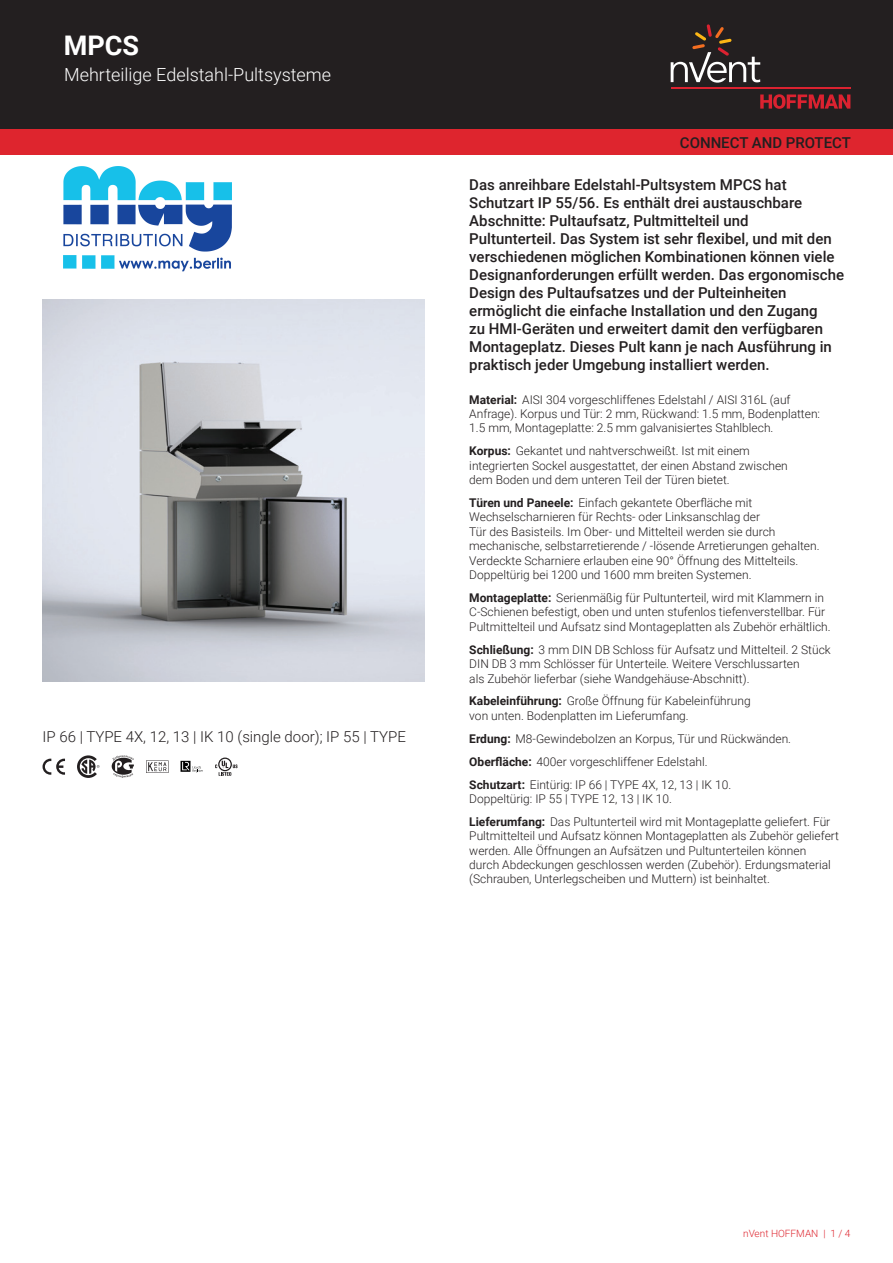
<style>
.page{position:relative;width:893px;height:1263px;background:#fff}
.page>*{position:absolute;margin:0;border:0;box-sizing:border-box;transform-origin:0 0}
.t1{font:700 27px "Roboto";color:#fff}
.t2{font:300 18px "Roboto";color:#fff}
.t3{font:500 15px/18px "Roboto";color:#231f20}
.t4{font:300 15px "Roboto";color:#231f20}
.t5{font:300 12px/14.4px "Roboto";color:#231f20}
.t6{font:300 10.05px "Roboto";color:#de252e}
.s1{font-weight:700}
</style>
<div class="page">
<div style="left:0;top:0;width:893px;height:129px;background:#231f20"></div>
<svg style="left:760px;top:94px;width:90px;height:15px"></svg>
<hr style="left:671px;top:88px;width:179px;height:1px;background:#db2230">
<svg style="left:671px;top:24px;width:89px;height:59px"></svg>
<div style="left:0;top:129px;width:893px;height:26px;background:#de252e"></div>
<img style="left:43px;top:299px;width:381px;height:382px">
<svg style="left:43px;top:759px;width:22px;height:16px"></svg>
<svg style="left:77px;top:755px;width:23px;height:23px"></svg>
<svg style="left:112px;top:755px;width:22px;height:23px"></svg>
<svg style="left:146px;top:760px;width:23px;height:13px"></svg>
<svg style="left:181px;top:761px;width:22px;height:11px"></svg>
<svg style="left:215px;top:757px;width:23px;height:19px"></svg>
<img style="left:64px;top:167px;width:168px;height:105px">
<h1 class="t1" style="left:64px;top:27px;width:77px">MPCS</h1>
<h2 class="t2" style="left:64px;top:62px;width:268px">Mehrteilige Edelstahl-Pultsysteme</h2>
<p class="t4" style="left:43px;top:726px;width:365px">IP 66 | TYPE 4X, 12, 13 | IK 10 (single door); IP 55 | TYPE</p>
<p class="t3" style="left:680px;top:133px;width:173px">CONNECT AND PROTECT</p>
<p class="t3" style="left:469px;top:175px;width:376px">Das anreihbare Edelstahl-Pultsystem MPCS hat Schutzart IP 55/56. Es enthält drei austauschbare Abschnitte: Pultaufsatz, Pultmittelteil und<br>Pultunterteil. Das System ist sehr flexibel, und mit den verschiedenen möglichen Kombinationen können viele Designanforderungen erfüllt werden. Das ergonomische Design des Pultaufsatzes und der Pulteinheiten ermöglicht die einfache Installation und den Zugang<br>zu HMI-Geräten und erweitert damit den verfügbaren Montageplatz. Dieses Pult kann je nach Ausführung in praktisch jeder Umgebung installiert werden.</p>
<p class="t5" style="left:469px;top:392px;width:352px"><span class="s1">Material:</span> AISI 304 vorgeschliffenes Edelstahl / AISI 316L (auf<br>Anfrage). Korpus und Tür: 2 mm, Rückwand: 1.5 mm, Bodenplatten:<br>1.5 mm, Montageplatte: 2.5 mm galvanisiertes Stahlblech.</p>
<p class="t5" style="left:469px;top:443px;width:320px"><span class="s1">Korpus:</span> Gekantet und nahtverschweißt. Ist mit einem integrierten Sockel ausgestattet, der einen Abstand zwischen dem Boden und dem unteren Teil der Türen bietet.</p>
<p class="t5" style="left:469px;top:495px;width:352px"><span class="s1">Türen und Paneele:</span> Einfach gekantete Oberfläche mit Wechselscharnieren für Rechts- oder Linksanschlag der<br>Tür des Basisteils. Im Ober- und Mittelteil werden sie durch mechanische, selbstarretierende / -lösende Arretierungen gehalten.<br>Verdeckte Scharniere erlauben eine 90° Öffnung des Mittelteils.<br>Doppeltürig bei 1200 und 1600 mm breiten Systemen.</p>
<p class="t5" style="left:469px;top:590px;width:363px"><span class="s1">Montageplatte:</span> Serienmäßig für Pultunterteil, wird mit Klammern in<br>C-Schienen befestigt, oben und unten stufenlos tiefenverstellbar. Für<br>Pultmittelteil und Aufsatz sind Montageplatten als Zubehör erhältlich.</p>
<p class="t5" style="left:469px;top:642px;width:363px"><span class="s1">Schließung:</span> 3 mm DIN DB Schloss für Aufsatz und Mittelteil. 2 Stück<br>DIN DB 3 mm Schlösser für Unterteile. Weitere Verschlussarten<br>als Zubehör lieferbar (siehe Wandgehäuse-Abschnitt).</p>
<p class="t5" style="left:469px;top:693px;width:283px"><span class="s1">Kabeleinführung:</span> Große Öffnung für Kabeleinführung von unten. Bodenplatten im Lieferumfang.</p>
<p class="t5" style="left:469px;top:726px;width:323px;line-height:23px"><span class="s1">Erdung:</span> M8-Gewindebolzen an Korpus, Tür und Rückwänden.<br><span class="s1">Oberfläche:</span> 400er vorgeschliffener Edelstahl.<br><span class="s1">Schutzart:</span> Eintürig: IP 66 | TYPE 4X, 12, 13 | IK 10.</p>
<p class="t5" style="left:469px;top:787px;width:362px;line-height:23px">Doppeltürig: IP 55 | TYPE 12, 13 | IK 10.<br><span class="s1">Lieferumfang:</span> Das Pultunterteil wird mit Montageplatte geliefert. Für</p>
<p class="t5" style="left:469px;top:828px;width:371px">Pultmittelteil und Aufsatz können Montageplatten als Zubehör geliefert werden. Alle Öffnungen an Aufsätzen und Pultunterteilen können durch Abdeckungen geschlossen werden (Zubehör). Erdungsmaterial (Schrauben, Unterlegscheiben und Muttern) ist beinhaltet.</p>
<p class="t6" style="left:743px;top:1226px;width:109px">nVent HOFFMAN | 1 / 4</p>
</div>
